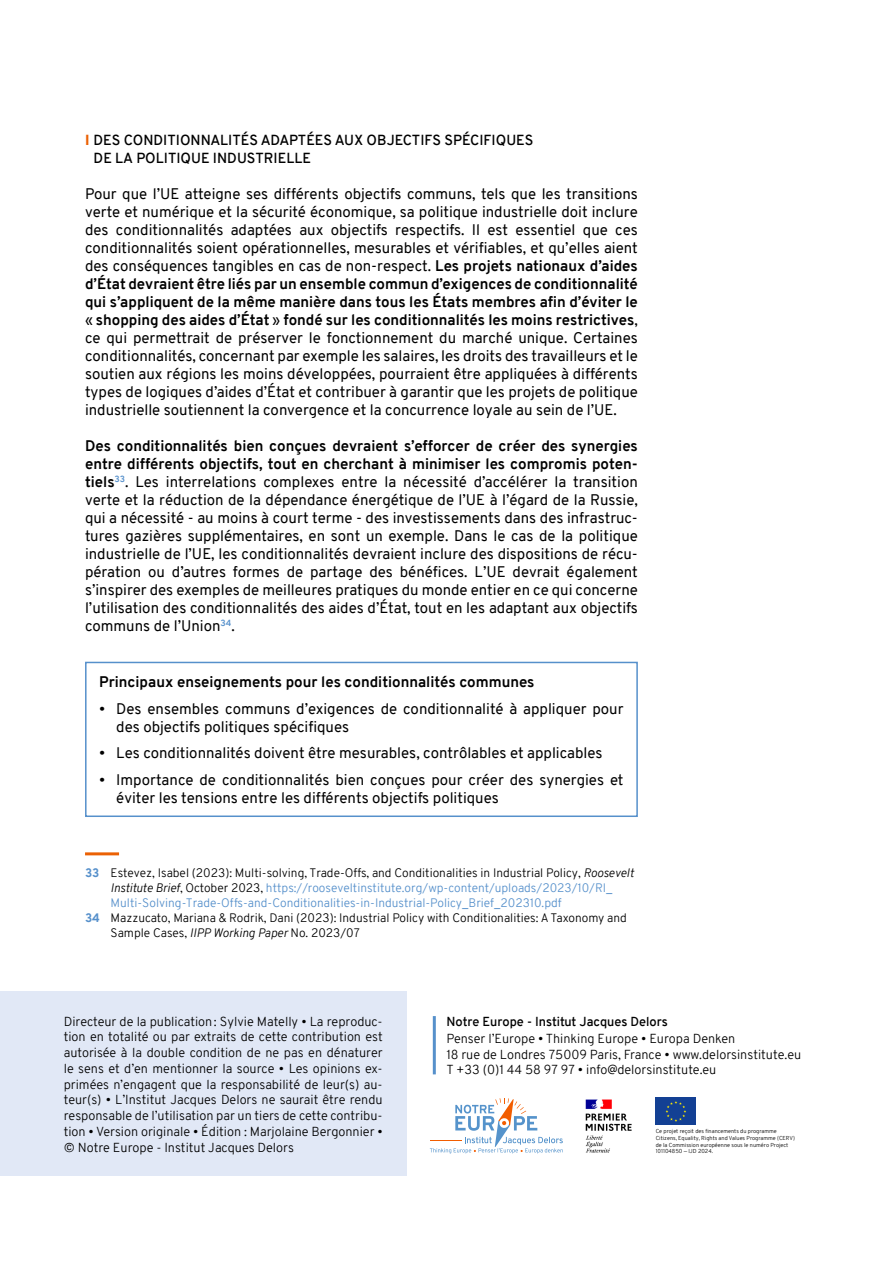
<style>
.page{position:relative;width:893px;height:1263px;background:#fff}
.page>*{position:absolute;margin:0;border:0;box-sizing:border-box;transform-origin:0 0}
.t1{font:15px/18px "Overpass";color:#000;text-align:justify}
.t2{font:700 15px "Overpass";color:#000}
.t3{font:600 14.25px/18px "Overpass";color:#000}
.t4{font:300 12.75px/15.8px "Overpass";color:#000;text-align:justify}
.t5{font:600 12.75px "Overpass";color:#000}
.t6{font:300 12px "Overpass";color:#000}
.t7{font:300 12px "Overpass";color:#5690cb}
.t8{font:300 5.55px/6.8px "Overpass";color:#000}
.s1{font-weight:900;color:#eb6104}
.s2{font-weight:700}
.s3{font-weight:800;color:#5690cb}
.s4{font-style:italic}
.s5{font-style:italic;color:#000}
.s6{color:#000}
</style>
<div class="page">
<div style="left:0;top:991px;width:407px;height:185px;background:#e1e8f6"></div>
<svg style="left:430px;top:1098px;width:133px;height:55px"></svg>
<hr style="left:430px;top:1140px;width:32px;height:1px;background:#f25d00">
<hr style="left:433px;top:1016px;width:3px;height:58px;background:#5690cb">
<img style="left:585px;top:1099px;width:47px;height:54px">
<div style="left:656px;top:1098px;width:40px;height:27px;background:#134094"></div>
<svg style="left:665px;top:1101px;width:21px;height:21px"></svg>
<hr style="left:85px;top:852px;width:34px;height:3px;background:#eb6104">
<div style="left:85px;top:662px;width:553px;height:155px;border:2px solid #5690cb"></div>
<p class="t3" style="left:94px;top:131px;width:441px;text-indent:-9px"><span class="s1">I</span> DES CONDITIONNALITÉS ADAPTÉES AUX OBJECTIFS SPÉCIFIQUES<br>DE LA POLITIQUE INDUSTRIELLE</p>
<p class="t1" style="left:85px;top:185px;width:554px">Pour que l’UE atteigne ses différents objectifs communs, tels que les transitions verte et numérique et la sécurité économique, sa politique industrielle doit inclure des conditionnalités adaptées aux objectifs respectifs. Il est essentiel que ces conditionnalités soient opérationnelles, mesurables et vérifiables, et qu’elles aient des conséquences tangibles en cas de non-respect. <span class="s2">Les projets nationaux d’aides d’État devraient être liés par un ensemble commun d’exigences de conditionnalité qui s’appliquent de la même manière dans tous les États membres afin d’éviter le </span>« <span class="s2">shopping des aides d’État</span> » <span class="s2">fondé sur les conditionnalités les moins restrictives</span>, ce qui permettrait de préserver le fonctionnement du marché unique. Certaines conditionnalités, concernant par exemple les salaires, les droits des travailleurs et le soutien aux régions les moins développées, pourraient être appliquées à différents types de logiques d’aides d’État et contribuer à garantir que les projets de politique industrielle soutiennent la convergence et la concurrence loyale au sein de l’UE.</p>
<p class="t1" style="left:85px;top:437px;width:554px"><span class="s2">Des conditionnalités bien conçues devraient s’efforcer de créer des synergies entre différents objectifs, tout en cherchant à minimiser les compromis poten&shy;tiels</span><sup>33</sup>. Les interrelations complexes entre la nécessité d’accélérer la transition verte et la réduction de la dépendance énergétique de l’UE à l’égard de la Russie, qui a nécessité - au moins à court terme - des investissements dans des infrastruc&shy;tures gazières supplémentaires, en sont un exemple. Dans le cas de la politique industrielle de l’UE, les conditionnalités devraient inclure des dispositions de récu&shy;pération ou d’autres formes de partage des bénéfices. L’UE devrait également s’inspirer des exemples de meilleures pratiques du monde entier en ce qui concerne l’utilisation des conditionnalités des aides d’État, tout en les adaptant aux objectifs communs de l’Union<sup>34</sup>.</p>
<p class="t2" style="left:99px;top:671px;width:437px">Principaux enseignements pour les conditionnalités communes</p>
<p class="t1" style="left:116px;top:700px;width:509px;text-indent:-17px">• Des ensembles communs d’exigences de conditionnalité à appliquer pour des objectifs politiques spécifiques</p>
<p class="t1" style="left:99px;top:744px;width:505px">• Les conditionnalités doivent être mesurables, contrôlables et applicables</p>
<p class="t1" style="left:116px;top:771px;width:509px;text-indent:-17px">• Importance de conditionnalités bien conçues pour créer des synergies et éviter les tensions entre les différents objectifs politiques</p>
<p class="t6" style="left:85px;top:865px;width:550px"><span class="s3">33</span> Estevez, Isabel (2023): Multi-solving, Trade-Offs, and Conditionalities in Industrial Policy, <span class="s4">Roosevelt</span></p>
<p class="t7" style="left:111px;top:880px;width:504px"><span class="s5">Institute Brief</span><span class="s6">, October 2023,</span> https://rooseveltinstitute.org/wp-content/uploads/2023/10/RI_</p>
<p class="t7" style="left:111px;top:895px;width:453px">Multi-Solving-Trade-Offs-and-Conditionalities-in-Industrial-Policy_Brief_202310.pdf</p>
<p class="t6" style="left:85px;top:910px;width:543px"><span class="s3">34</span> Mazzucato, Mariana &amp; Rodrik, Dani (2023): Industrial Policy with Conditionalities: ATaxonomy and</p>
<p class="t6" style="left:111px;top:925px;width:251px">Sample Cases, <span class="s4">IIPP Working Paper</span> No. 2023/07</p>
<p class="t4" style="left:64px;top:1013px;width:320px">Directeur de la publication: Sylvie Matelly • La reproduc&shy;tion en totalité ou par extraits de cette contribution est autorisée à la double condition de ne pas en dénaturer le sens et d’en mentionner la source • Les opinions ex&shy;primées n’engagent que la responsabilité de leur(s) au&shy;teur(s) • L’Institut Jacques Delors ne saurait être rendu responsable de l’utilisation par un tiers de cette contribu&shy;tion • Version originale • Édition : Marjolaine Bergonnier • © Notre Europe - Institut Jacques Delors</p>
<p class="t5" style="left:446px;top:1012px;width:223px">Notre Europe - Institut Jacques Delors</p>
<p class="t4" style="left:446px;top:1031px;width:356px;text-align:left">Penser l’Europe • Thinking Europe • Europa Denken<br>18 rue de Londres 75009 Paris, France • www.delorsinstitute.eu<br>T +33 (0)1 44 58 97 97 • info@delorsinstitute.eu</p>
<p class="t8" style="left:656px;top:1128px;width:141px">Ce projet reçoit des financements du programme Citizens, Equality, Rights and Values Programme (CERV) de la Commission européenne sous le numéro Project 101104850 — IJD 2024.</p>
</div>
